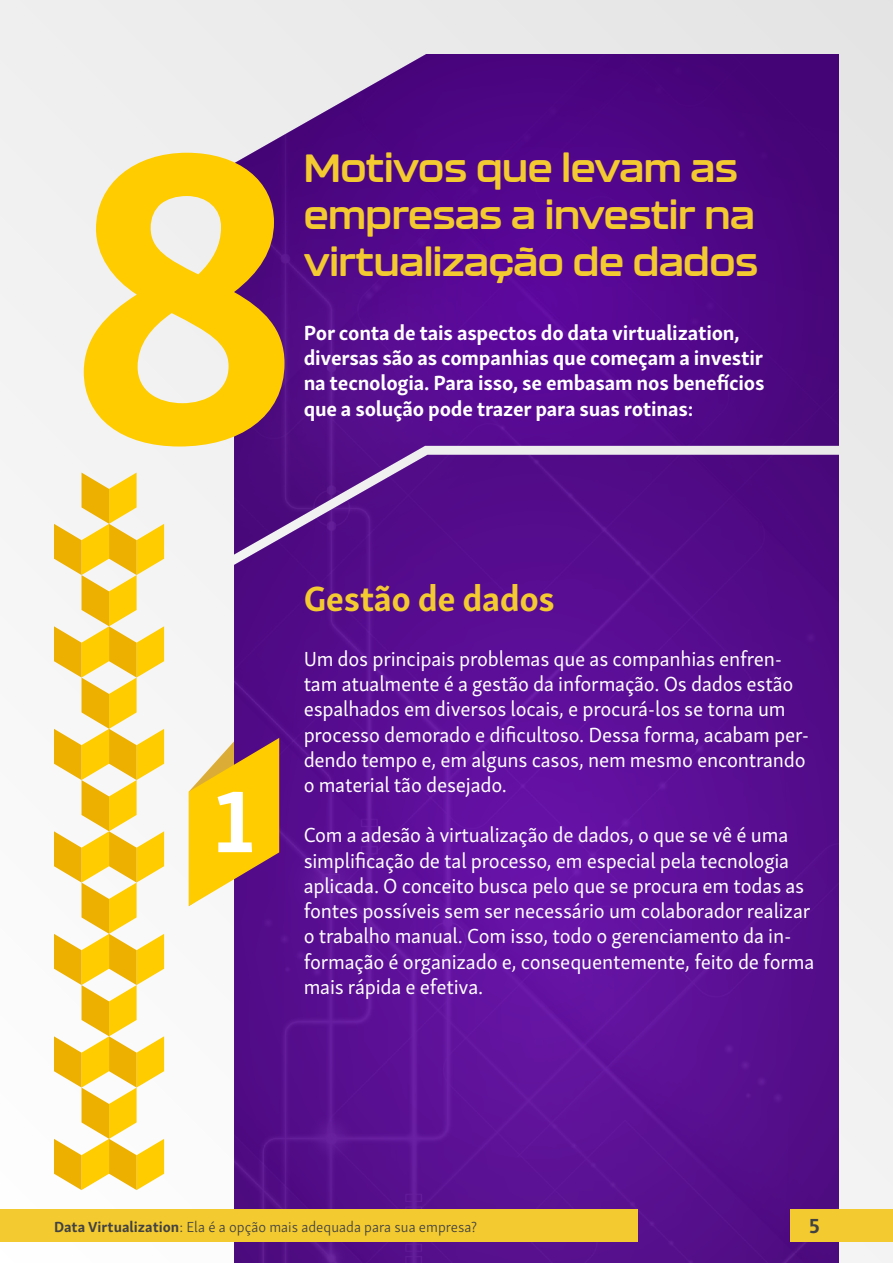
<style>
.page{position:relative;width:893px;height:1263px;background:#f1f1f1}
.page>*{position:absolute;margin:0;border:0;box-sizing:border-box;transform-origin:0 0}
.t1{font:700 90px "Skolar Sans Latn";color:#fff}
.t2{font:700 39px/46.8px "Kallisto";letter-spacing:-.01em;color:#f3ca30}
.t3{font:700 36px "Skolar Sans Latn";letter-spacing:-.01em;color:#f3ca30}
.t4{font:21px/25.2px "Skolar Sans Latn";letter-spacing:-.01em;color:#fff}
.t5{font:700 21px/25.2px "Skolar Sans Latn";letter-spacing:-.01em;color:#fff}
.t6{font:700 21px "Skolar Sans Latn";color:#424243}
.t7{font:300 15px "Skolar Sans Latn";color:#424243}
.s1{font-weight:700}
</style>
<div class="page">
<img style="left:234px;top:54px;width:605px;height:401px">
<img style="left:234px;top:455px;width:605px;height:808px">
<svg style="left:83px;top:153px;width:201px;height:293px;fill:#fc0"></svg>
<svg style="left:189px;top:697px;width:90px;height:209px"></svg>
<svg style="left:54px;top:473px;width:110px;height:717px"></svg>
<div style="left:0;top:1210px;width:637px;height:32px;background:#f3ca30"></div>
<div style="left:790px;top:1210px;width:103px;height:32px;background:#f3ca30"></div>
<h2 class="t2" style="left:304px;top:144px;width:456px">Motivos que levam as empresas a investir na virtualização de dados</h2>
<p class="t5" style="left:304px;top:318px;width:462px">Por conta de tais aspectos do data virtualization, diversas são as companhias que começam a investir na tecnologia. Para isso, se embasam nos benefícios que a solução pode trazer para suas rotinas:</p>
<h1 class="t1" style="left:213px;top:748px;width:43px">1</h1>
<h3 class="t3" style="left:304px;top:570px;width:253px">Gestão de dados</h3>
<p class="t4" style="left:304px;top:645px;width:507px">Um dos principais problemas que as companhias enfren&shy;tam atualmente é a gestão da informação. Os dados estão espalhados em diversos locais, e procurá-los se torna um processo demorado e dificultoso. Dessa forma, acabam per&shy;dendo tempo e, em alguns casos, nem mesmo encontrando o material tão desejado.</p>
<p class="t4" style="left:304px;top:821px;width:512px">Com a adesão à virtualização de dados, o que se vê é uma simplificação de tal processo, em especial pela tecnologia aplicada. O conceito busca pelo que se procura em todas as fontes possíveis sem ser necessário um colaborador realizar o trabalho manual. Com isso, todo o gerenciamento da in&shy;formação é organizado e, consequentemente, feito de forma mais rápida e efetiva.</p>
<p class="t7" style="left:54px;top:1215px;width:425px"><span class="s1">Data Virtualization</span>: Ela é a opção mais adequada para sua empresa?</p>
<p class="t6" style="left:809px;top:1209px;width:12px">5</p>
</div>
